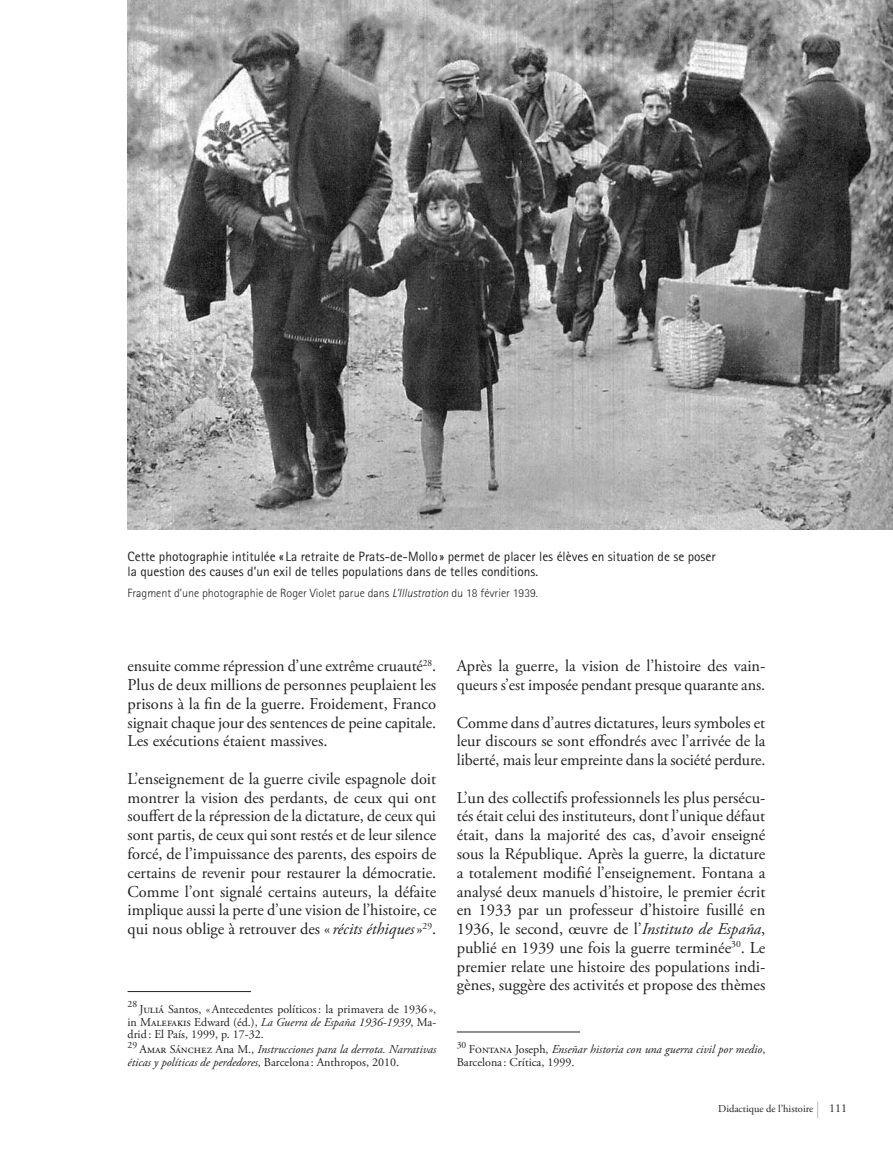
<style>
.page{position:relative;width:893px;height:1149px;background:#fff}
.page>*{position:absolute;margin:0;border:0;box-sizing:border-box;transform-origin:0 0}
.t1{font:16.5px/18.8px "Adobe Garamond Pro";color:#231f20;text-align:justify}
.t2{font:13.5px/15.3px "Rotis Sans Serif";color:#231f20}
.t3{font:italic 12px/12.8px "Adobe Garamond Pro";color:#231f20}
.t4{font:12px/12.8px "Adobe Garamond Pro";color:#231f20;text-align:justify}
.t5{font:300 12px "Rotis Sans Serif";color:#231f20}
.t6{font:10.5px "Adobe Garamond Pro";color:#231f20}
.t7{font:9.6px "Adobe Garamond Pro";color:#231f20}
.s1{font-style:italic}
.s2{font-style:normal}
.s3{font-size:16.5px;color:#bcbdc0}
.s4{font-size:12px}
</style>
<div class="page">
<hr style="left:457px;top:1031px;width:123px;height:1px;background:#231f20">
<hr style="left:128px;top:990px;width:123px;height:1px;background:#231f20">
<img style="left:128px;top:0;width:765px;height:529px">
<p class="t2" style="left:128px;top:548px;width:590px">Cette photographie intitulée « La retraite de Prats-de-Mollo » permet de placer les élèves en situation de se poser la question des causes d’un exil de telles populations dans de telles conditions.</p>
<p class="t5" style="left:128px;top:586px;width:412px">Fragment d’une photographie de Roger Violet parue dans <span class="s1">L’Illustration</span> du 18 février 1939.</p>
<p class="t1" style="left:128px;top:657px;width:310px">ensuite comme répression d’une extrême cruauté<sup>28</sup>.<br>Plus de deux millions de personnes peuplaient les prisons à la fin de la guerre. Froidement, Franco signait chaque jour des sentences de peine capitale.<br>Les exécutions étaient massives.</p>
<p class="t1" style="left:128px;top:769px;width:310px">L’enseignement de la guerre civile espagnole doit montrer la vision des perdants, de ceux qui ont souffert de la répression de la dictature, de ceux qui sont partis, de ceux qui sont restés et de leur silence forcé, de l’impuissance des parents, des espoirs de certains de revenir pour restaurer la démocratie.<br>Comme l’ont signalé certains auteurs, la défaite implique aussi la perte d’une vision de l’histoire, ce qui nous oblige à retrouver des «<span class="s1">récits éthiques</span>»<sup>29</sup>.</p>
<p class="t7" style="left:128px;top:998px;width:11px">28</p>
<p class="t4" style="left:128px;top:1002px;width:310px;text-indent:12px">Juliá Santos, «Antecedentes políticos: la primavera de 1936 », in Malefakis Edward (éd.), <span class="s1">La Guerra de España 1936-1939</span>, Ma&shy;drid: El País, 1999, p. 17-32.</p>
<p class="t7" style="left:128px;top:1038px;width:11px">29</p>
<p class="t3" style="left:128px;top:1043px;width:310px;text-indent:12px"><span class="s2">Amar Sánchez Ana M.,</span> Instrucciones para la derrota. Narrativas éticas y políticas de perdedores<span class="s2">, Barcelona : Anthropos, 2010.</span></p>
<p class="t1" style="left:457px;top:657px;width:310px">Après la guerre, la vision de l’histoire des vain&shy;queurs s’est imposée pendant presque quarante ans.</p>
<p class="t1" style="left:457px;top:713px;width:310px">Comme dans d’autres dictatures, leurs symboles et leur discours se sont effondrés avec l’arrivée de la liberté, mais leur empreinte dans la société perdure.</p>
<p class="t1" style="left:457px;top:788px;width:310px">L’un des collectifs professionnels les plus persécu&shy;tés était celui des instituteurs, dont l’unique défaut était, dans la majorité des cas, d’avoir enseigné sous la République. Après la guerre, la dictature a totalement modifié l’enseignement. Fontana a analysé deux manuels d’histoire, le premier écrit en 1933 par un professeur d’histoire fusillé en 1936, le second, œuvre de l’<span class="s1">Instituto de España</span>, publié en 1939 une fois la guerre terminée<sup>30</sup>. Le premier relate une histoire des populations indi&shy;gènes, suggère des activités et propose des thèmes</p>
<p class="t7" style="left:457px;top:1038px;width:11px">30</p>
<p class="t3" style="left:457px;top:1043px;width:310px;text-indent:12px"><span class="s2">Fontana Joseph,</span> Enseñar historia con una guerra civil por medio<span class="s2">,<br>Barcelona : Crítica, 1999.</span></p>
<p class="t6" style="left:718px;top:1101px;width:130px">Didactique de l’histoire <span class="s3">|</span> <span class="s4">111</span></p>
</div>
